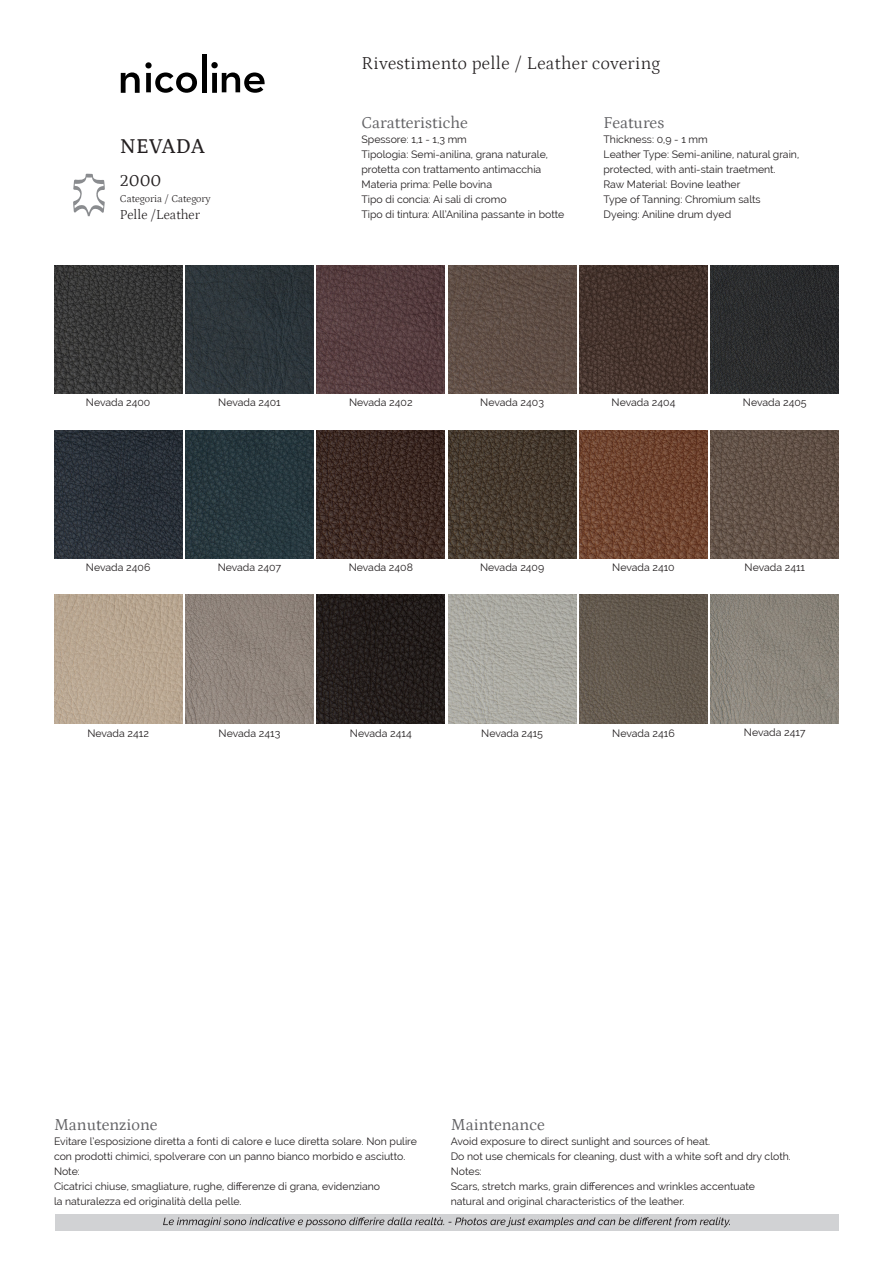
<style>
.page{position:relative;width:893px;height:1263px;background:#fff}
.page>*{position:absolute;margin:0;border:0;box-sizing:border-box;transform-origin:0 0}
.t1{font:500 21px "Petrona";letter-spacing:.005em;color:#231f20}
.t2{font:300 18px "Petrona";letter-spacing:.02em;color:#231f20}
.t3{font:16.5px "Petrona";color:#636366}
.t4{font:16.5px "Petrona";color:#231f20}
.t5{font:300 13.5px "Petrona";color:#231f20}
.t6{font:10.5px/15px "Raleway";color:#231f20}
.t7{font:300 10.5px "Petrona";color:#231f20}
.s1{font-style:inherit}
</style>
<div class="page">
<img style="left:317px;top:595px;width:128px;height:128px">
<img style="left:185px;top:595px;width:129px;height:128px">
<img style="left:54px;top:595px;width:128px;height:128px">
<img style="left:711px;top:430px;width:128px;height:129px">
<img style="left:579px;top:430px;width:129px;height:129px">
<img style="left:448px;top:430px;width:128px;height:129px">
<img style="left:317px;top:430px;width:128px;height:129px">
<img style="left:185px;top:430px;width:129px;height:129px">
<img style="left:54px;top:430px;width:128px;height:129px">
<img style="left:711px;top:265px;width:128px;height:129px">
<img style="left:579px;top:265px;width:129px;height:129px">
<img style="left:448px;top:265px;width:128px;height:129px">
<img style="left:317px;top:265px;width:128px;height:129px">
<img style="left:185px;top:265px;width:129px;height:129px">
<img style="left:54px;top:265px;width:128px;height:129px">
<img style="left:579px;top:595px;width:129px;height:128px">
<img style="left:448px;top:595px;width:128px;height:128px">
<img style="left:711px;top:595px;width:128px;height:128px">
<svg style="left:121px;top:62px;width:76px;height:31px"></svg>
<hr style="left:202px;top:54px;width:4px;height:39px;background:#000">
<svg style="left:211px;top:62px;width:54px;height:31px"></svg>
<div style="left:55px;top:1214px;width:783px;height:17px;background:#d1d2d4"></div>
<svg style="left:163px;top:1217px;width:567px;height:10px"></svg>
<svg style="left:73px;top:174px;width:32px;height:42px"></svg>
<p class="t1" style="left:120px;top:130px;width:86px">NEVADA</p>
<p class="t4" style="left:120px;top:168px;width:43px">2000</p>
<p class="t5" style="left:120px;top:205px;width:82px">Pelle /Leather</p>
<p class="t7" style="left:120px;top:190px;width:92px">Categoria / Category</p>
<p class="t2" style="left:361px;top:50px;width:300px">Rivestimento pelle / Leather covering</p>
<p class="t3" style="left:361px;top:111px;width:108px">Caratteristiche</p>
<p class="t6" style="left:361px;top:132px;width:204px">Spessore: <span class="s1">1</span>,<span class="s1">1</span> - 1<span class="s1">,3</span> mm<br>Tipologia: Semi-anilina, grana naturale, protetta con trattamento antimacchia Materia prima: Pelle bovina<br>Tipo di concia: Ai sali di cromo<br>Tipo di tintura: All’Anilina passante in botte</p>
<p class="t3" style="left:603px;top:111px;width:62px">Features</p>
<p class="t6" style="left:603px;top:132px;width:106px">Thickness: 0,9 - 1 mm</p>
<p class="t6" style="left:603px;top:147px;width:197px">Leather Type: Semi-aniline, natural grain,</p>
<p class="t6" style="left:603px;top:162px;width:174px">protected, with anti-stain traetment.</p>
<p class="t6" style="left:603px;top:177px;width:138px">Raw Material: Bovine leather</p>
<p class="t6" style="left:603px;top:192px;width:159px">Type of Tanning: Chromium salts</p>
<p class="t6" style="left:603px;top:207px;width:129px">Dyeing: Aniline drum dyed</p>
<p class="t6" style="left:86px;top:395px;width:66px">Nevada 2400</p>
<p class="t6" style="left:218px;top:395px;width:64px">Nevada 2401</p>
<p class="t6" style="left:349px;top:395px;width:65px">Nevada 2402</p>
<p class="t6" style="left:480px;top:395px;width:65px">Nevada 2403</p>
<p class="t6" style="left:612px;top:395px;width:65px">Nevada 2404</p>
<p class="t6" style="left:743px;top:395px;width:65px">Nevada 2405</p>
<p class="t6" style="left:86px;top:560px;width:66px">Nevada 2406</p>
<p class="t6" style="left:218px;top:560px;width:65px">Nevada 2407</p>
<p class="t6" style="left:349px;top:560px;width:66px">Nevada 2408</p>
<p class="t6" style="left:480px;top:560px;width:66px">Nevada 2409</p>
<p class="t6" style="left:612px;top:560px;width:64px">Nevada 2410</p>
<p class="t6" style="left:744px;top:560px;width:62px">Nevada 2411</p>
<p class="t6" style="left:87px;top:725px;width:63px">Nevada 2412</p>
<p class="t6" style="left:219px;top:725px;width:63px">Nevada 2413</p>
<p class="t6" style="left:350px;top:725px;width:63px">Nevada 2414</p>
<p class="t6" style="left:481px;top:725px;width:63px">Nevada 2415</p>
<p class="t6" style="left:612px;top:725px;width:64px">Nevada 2416</p>
<p class="t6" style="left:744px;top:724px;width:63px">Nevada 2417</p>
<p class="t3" style="left:54px;top:1112px;width:105px">Manutenzione</p>
<p class="t6" style="left:54px;top:1133px;width:365px">Evitare l’esposizione diretta a fonti di calore e luce diretta solare. Non pulire</p>
<p class="t6" style="left:54px;top:1148px;width:353px">con prodotti chimici, spolverare con un panno bianco morbido e asciutto.</p>
<p class="t6" style="left:54px;top:1163px;width:27px">Note:</p>
<p class="t6" style="left:54px;top:1178px;width:328px">Cicatrici chiuse, smagliature, rughe, differenze di grana, evidenziano</p>
<p class="t6" style="left:54px;top:1193px;width:189px">la naturalezza ed originalità della pelle.</p>
<p class="t3" style="left:451px;top:1112px;width:96px">Maintenance</p>
<p class="t6" style="left:451px;top:1133px;width:261px">Avoid exposure to direct sunlight and sources of heat.</p>
<p class="t6" style="left:451px;top:1148px;width:342px">Do not use chemicals for cleaning, dust with a white soft and dry cloth.</p>
<p class="t6" style="left:451px;top:1163px;width:33px">Notes:</p>
<p class="t6" style="left:451px;top:1178px;width:306px">Scars, stretch marks, grain differences and wrinkles accentuate</p>
<p class="t6" style="left:451px;top:1193px;width:235px">natural and original characteristics of the leather.</p>
</div>
